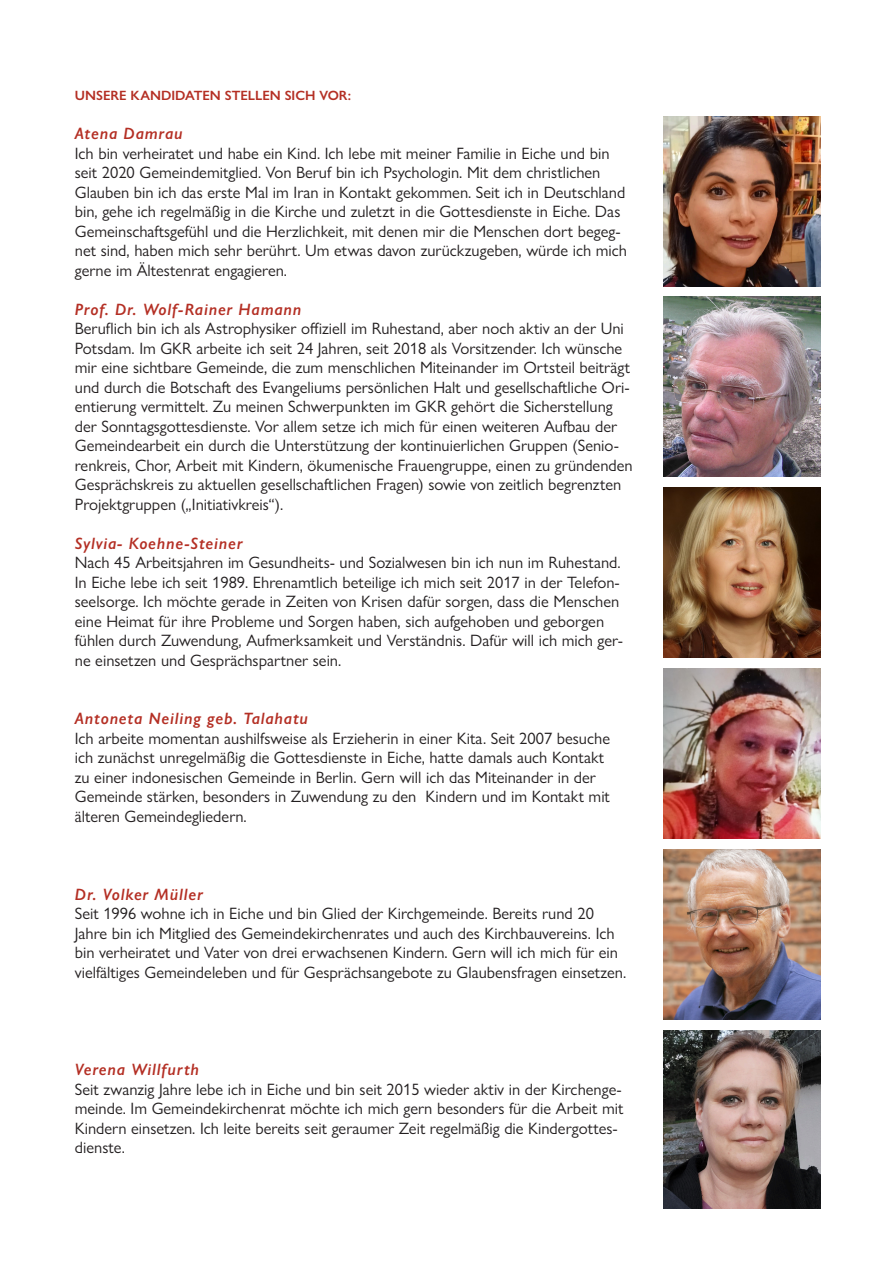
<style>
.page{position:relative;width:893px;height:1263px;background:#fff}
.page>*{position:absolute;margin:0;border:0;box-sizing:border-box;transform-origin:0 0}
.t1{font:16.5px/19.5px "Gill Sans Nova";color:#231f20}
.t2{font:italic 600 16.5px "Gill Sans Nova";letter-spacing:.05em;color:#b42f24}
.t3{font:600 13.5px "Gill Sans Nova";color:#b42f24}
</style>
<div class="page">
<img style="left:663px;top:488px;width:157px;height:169px">
<img style="left:664px;top:1030px;width:157px;height:179px">
<img style="left:663px;top:297px;width:157px;height:179px">
<img style="left:663px;top:849px;width:157px;height:170px">
<img style="left:663px;top:668px;width:158px;height:170px">
<img style="left:663px;top:116px;width:158px;height:171px">
<p class="t3" style="left:75px;top:87px;width:278px">UNSERE KANDIDATEN STELLEN SICH VOR:</p>
<p class="t2" style="left:75px;top:123px;width:109px">Atena Damrau</p>
<p class="t1" style="left:75px;top:143px;width:554px">Ich bin verheiratet und habe ein Kind. Ich lebe mit meiner Familie in Eiche und bin seit 2020 Gemeindemitglied. Von Beruf bin ich Psychologin. Mit dem christlichen Glauben bin ich das erste Mal im Iran in Kontakt gekommen. Seit ich in Deutschland bin, gehe ich regelmäßig in die Kirche und zuletzt in die Gottesdienste in Eiche. Das Gemeinschaftsgefühl und die Herzlichkeit, mit denen mir die Menschen dort begeg&shy;net sind, haben mich sehr berührt. Um etwas davon zurückzugeben, würde ich mich gerne im Ältestenrat engagieren.</p>
<p class="t2" style="left:75px;top:299px;width:228px">Prof. Dr. Wolf-Rainer Hamann</p>
<p class="t1" style="left:75px;top:319px;width:559px">Beruflich bin ich als Astrophysiker offiziell im Ruhestand, aber noch aktiv an der Uni Potsdam. Im GKR arbeite ich seit 24 Jahren, seit 2018 als Vorsitzender. Ich wünsche mir eine sichtbare Gemeinde, die zum menschlichen Miteinander im Ortsteil beiträgt und durch die Botschaft des Evangeliums persönlichen Halt und gesellschaftliche Ori&shy;entierung vermittelt. Zu meinen Schwerpunkten im GKR gehört die Sicherstellung der Sonntagsgottesdienste. Vor allem setze ich mich für einen weiteren Aufbau der Gemeindearbeit ein durch die Unterstützung der kontinuierlichen Gruppen (Senio&shy;renkreis, Chor, Arbeit mit Kindern, ökumenische Frauengruppe, einen zu gründenden Gesprächskreis zu aktuellen gesellschaftlichen Fragen) sowie von zeitlich begrenzten Projektgruppen („Initiativkreis“).</p>
<p class="t2" style="left:75px;top:533px;width:169px">Sylvia- Koehne-Steiner</p>
<p class="t1" style="left:75px;top:553px;width:550px">Nach 45 Arbeitsjahren im Gesundheits- und Sozialwesen bin ich nun im Ruhestand.<br>In Eiche lebe ich seit 1989. Ehrenamtlich beteilige ich mich seit 2017 in der Telefon&shy;seelsorge. Ich möchte gerade in Zeiten von Krisen dafür sorgen, dass die Menschen eine Heimat für ihre Probleme und Sorgen haben, sich aufgehoben und geborgen fühlen durch Zuwendung, Aufmerksamkeit und Verständnis. Dafür will ich mich ger&shy;ne einsetzen und Gesprächspartner sein.</p>
<p class="t2" style="left:75px;top:708px;width:235px">Antoneta Neiling geb. Talahatu</p>
<p class="t1" style="left:75px;top:728px;width:537px">Ich arbeite momentan aushilfsweise als Erzieherin in einer Kita. Seit 2007 besuche ich zunächst unregelmäßig die Gottesdienste in Eiche, hatte damals auch Kontakt zu einer indonesischen Gemeinde in Berlin. Gern will ich das Miteinander in der Gemeinde stärken, besonders in Zuwendung zu den Kindern und im Kontakt mit älteren Gemeindegliedern.</p>
<p class="t2" style="left:75px;top:884px;width:130px">Dr. Volker Müller</p>
<p class="t1" style="left:75px;top:904px;width:553px">Seit 1996 wohne ich in Eiche und bin Glied der Kirchgemeinde. Bereits rund 20<br>Jahre bin ich Mitglied des Gemeindekirchenrates und auch des Kirchbauvereins. Ich bin verheiratet und Vater von drei erwachsenen Kindern. Gern will ich mich für ein vielfältiges Gemeindeleben und für Gesprächsangebote zu Glaubensfragen einsetzen.</p>
<p class="t2" style="left:75px;top:1060px;width:126px">Verena Willfurth</p>
<p class="t1" style="left:75px;top:1079px;width:550px">Seit zwanzig Jahre lebe ich in Eiche und bin seit 2015 wieder aktiv in der Kirchenge&shy;meinde. Im Gemeindekirchenrat möchte ich mich gern besonders für die Arbeit mit Kindern einsetzen. Ich leite bereits seit geraumer Zeit regelmäßig die Kindergottes&shy;dienste.</p>
</div>
